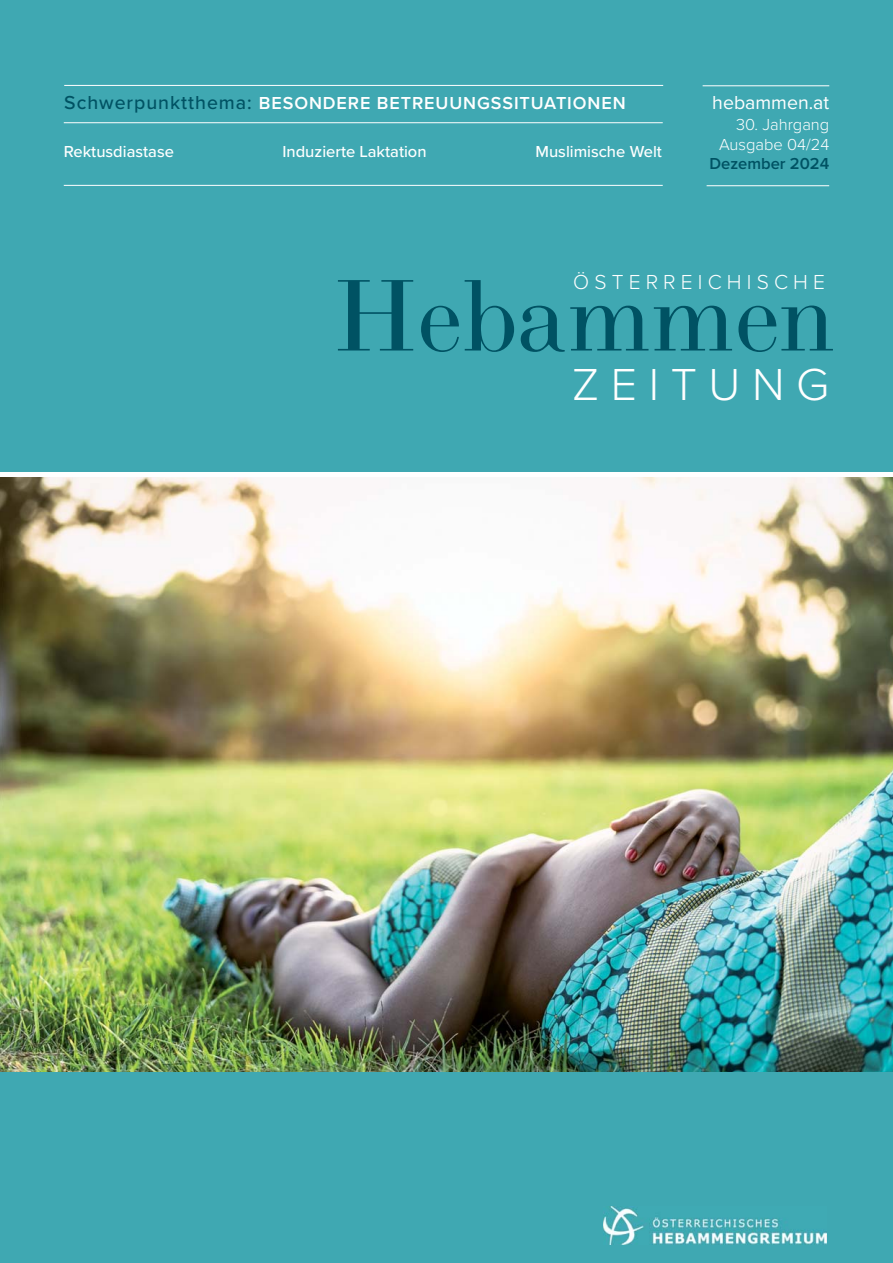
<style>
.page{position:relative;width:893px;height:1263px;background:#3fa8b2}
.page>*{position:absolute;margin:0;border:0;box-sizing:border-box;transform-origin:0 0}
.t1{font:100.2px "LTC Bodoni 175 Pro";color:#005263}
.t2{font:300 46.5px "Proxima Nova";letter-spacing:.25em;color:#fff}
.t3{font:300 21px "Proxima Nova";letter-spacing:.245em;color:#fff}
.t4{font:19.5px "Proxima Nova";color:#fff}
.t5{font:600 18px "Proxima Nova";letter-spacing:.05em;color:#fff}
.t6{font:500 16.5px "Proxima Nova";color:#fff}
.t7{font:300 16.5px/19.8px "Proxima Nova";color:#fff;text-align:right}
.t8{font:600 16.5px "Proxima Nova";color:#005263}
.s1{font-weight:500;font-size:19.5px;color:#005263}
</style>
<div class="page">
<img style="left:0;top:476px;width:893px;height:595px">
<hr style="left:0;top:472px;width:893px;height:4px;background:#fff">
<img style="left:603px;top:1206px;width:223px;height:38px">
<hr style="left:64px;top:122px;width:599px;height:1px;background:#fff">
<hr style="left:64px;top:85px;width:599px;height:1px;background:#fff">
<hr style="left:64px;top:185px;width:599px;height:1px;background:#fff">
<hr style="left:703px;top:85px;width:126px;height:1px;background:#fff">
<hr style="left:707px;top:185px;width:122px;height:1px;background:#fff">
<p class="t5" style="left:64px;top:97px;width:563px"><span class="s1">Schwerpunktthema:</span> BESONDERE BETREUUNGSSITUATIONEN</p>
<p class="t4" style="left:712px;top:94px;width:118px">hebammen.at</p>
<p class="t7" style="left:719px;top:114px;width:112px">30. Jahrgang<br>Ausgabe 04/24</p>
<p class="t8" style="left:709px;top:158px;width:121px">Dezember 2024</p>
<p class="t6" style="left:64px;top:145px;width:112px">Rektusdiastase</p>
<p class="t6" style="left:282px;top:145px;width:146px">Induzierte Laktation</p>
<p class="t6" style="left:535px;top:145px;width:128px">Muslimische Welt</p>
<p class="t3" style="left:573px;top:269px;width:253px">ÖSTERREICHISCHE</p>
<h1 class="t1" style="left:334px;top:257px;width:503px">Hebammen</h1>
<h2 class="t2" style="left:572px;top:357px;width:259px">ZEITUNG</h2>
</div>
